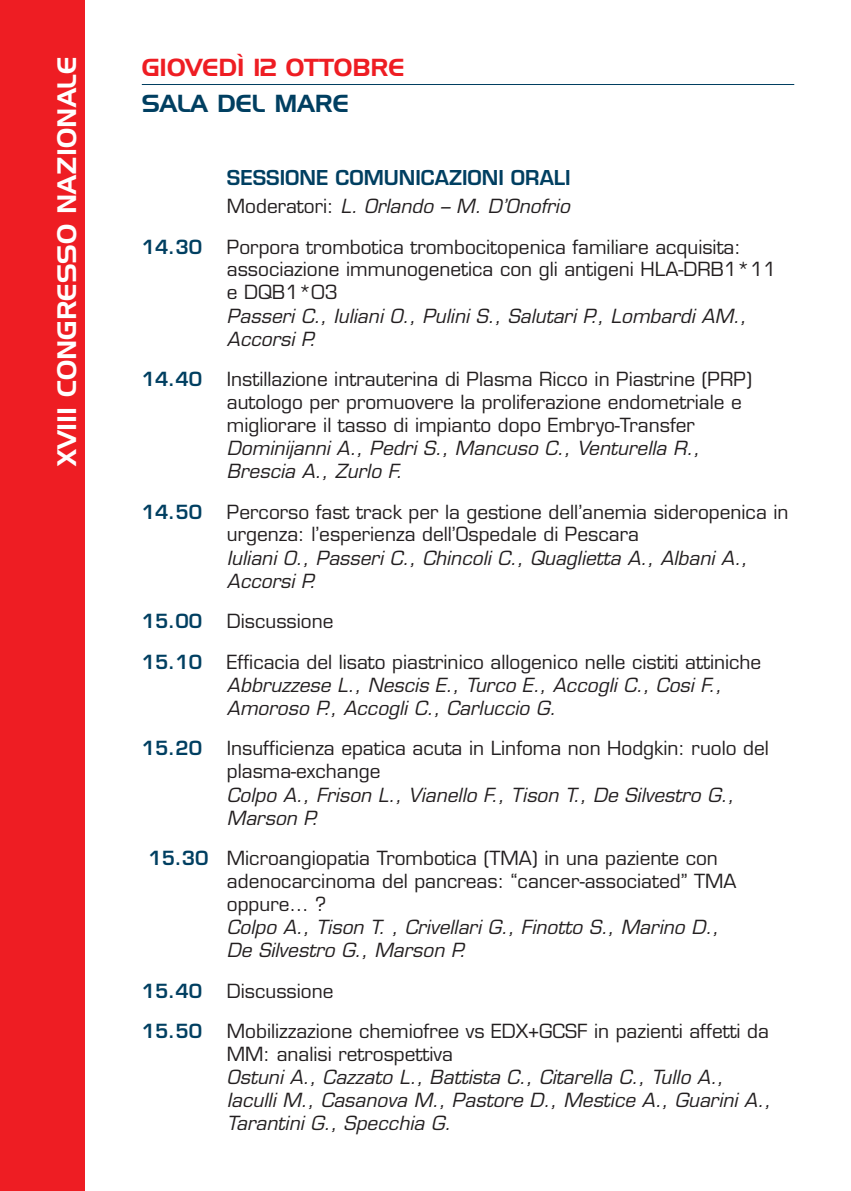
<style>
.page{position:relative;width:851px;height:1191px;background:#fff}
.page>*{position:absolute;margin:0;border:0;box-sizing:border-box;transform-origin:0 0}
.t1{font:26px "SS Handel Gothic";color:#fff}
.t2{font:24px "SS Handel Gothic";color:#ee1d23}
.t3{font:24px "SS Handel Gothic";color:#003f61}
.t4{font:600 20px "Eurostile";color:#003f61}
.t5{font:19px/22.8px "Eurostile";color:#231f20}
.t6{font:italic 19px/22.8px "Eurostile";letter-spacing:.005em;color:#231f20}
.t7{font:600 19px "Eurostile";color:#003f61}
.s1{font-style:normal}
.s2{font-weight:600;color:#003f61}
</style>
<div class="page">
<div style="left:0;top:0;width:85px;height:1191px;background:#ee1d23"></div>
<hr style="left:142px;top:84px;width:652px;height:1px;background:#003f61">
<h1 class="t1" style="left:57px;top:466px;width:411px;rotate:-90deg">XVIII CONGRESSO NAZIONALE</h1>
<p class="t2" style="left:142px;top:59px;width:264px">GIOVEDÌ 12 OTTOBRE</p>
<p class="t3" style="left:142px;top:95px;width:209px">SALA DEL MARE</p>
<p class="t4" style="left:227px;top:170px;width:345px">SESSIONE COMUNICAZIONI ORALI</p>
<p class="t6" style="left:227px;top:196px;width:344px"><span class="s1">Moderatori:</span> L. Orlando – M. D’Onofrio</p>
<p class="t7" style="left:142px;top:239px;width:62px">14.30</p>
<p class="t5" style="left:227px;top:237px;width:551px">Porpora trombotica trombocitopenica familiare acquisita: associazione immunogenetica con gli antigeni HLA-DRB1*11 e DQB1*03</p>
<p class="t6" style="left:227px;top:306px;width:521px">Passeri C., Iuliani O., Pulini S., Salutari P., Lombardi AM.,<br>Accorsi P.</p>
<p class="t7" style="left:142px;top:372px;width:62px">14.40</p>
<p class="t5" style="left:227px;top:370px;width:526px">Instillazione intrauterina di Plasma Ricco in Piastrine (PRP) autologo per promuovere la proliferazione endometriale e migliorare il tasso di impianto dopo Embryo-Transfer</p>
<p class="t6" style="left:227px;top:439px;width:474px">Dominijanni A., Pedri S., Mancuso C., Venturella R.,<br>Brescia A., Zurlo F.</p>
<p class="t7" style="left:142px;top:504px;width:62px">14.50</p>
<p class="t5" style="left:227px;top:502px;width:563px">Percorso fast track per la gestione dell’anemia sideropenica in urgenza: l’esperienza dell’Ospedale di Pescara</p>
<p class="t6" style="left:227px;top:548px;width:522px">Iuliani O., Passeri C., Chincoli C., Quaglietta A., Albani A.,<br>Accorsi P.</p>
<p class="t7" style="left:142px;top:614px;width:62px">15.00</p>
<p class="t5" style="left:227px;top:612px;width:108px">Discussione</p>
<p class="t7" style="left:142px;top:654px;width:62px">15.10</p>
<p class="t5" style="left:227px;top:652px;width:536px">Efficacia del lisato piastrinico allogenico nelle cistiti attiniche</p>
<p class="t6" style="left:227px;top:676px;width:496px">Abbruzzese L., Nescis E., Turco E., Accogli C., Cosi F.,<br>Amoroso P., Accogli C., Carluccio G.</p>
<p class="t7" style="left:142px;top:741px;width:62px">15.20</p>
<p class="t5" style="left:227px;top:739px;width:543px">Insufficienza epatica acuta in Linfoma non Hodgkin: ruolo del plasma-exchange</p>
<p class="t6" style="left:227px;top:785px;width:508px">Colpo A., Frison L., Vianello F., Tison T., De Silvestro G.,<br>Marson P.</p>
<p class="t5" style="left:227px;top:848px;width:511px;text-indent:-78px"><span class="s2">15.30</span> Microangiopatia Trombotica (TMA) in una paziente con adenocarcinoma del pancreas: “cancer-associated” TMA oppure… ?</p>
<p class="t6" style="left:227px;top:917px;width:493px">Colpo A., Tison T. , Crivellari G., Finotto S., Marino D.,<br>De Silvestro G., Marson P.</p>
<p class="t7" style="left:142px;top:983px;width:62px">15.40</p>
<p class="t5" style="left:227px;top:981px;width:108px">Discussione</p>
<p class="t7" style="left:142px;top:1023px;width:62px">15.50</p>
<p class="t5" style="left:227px;top:1021px;width:543px">Mobilizzazione chemiofree vs EDX+GCSF in pazienti affetti da<br>MM: analisi retrospettiva</p>
<p class="t6" style="left:227px;top:1068px;width:545px">Ostuni A., Cazzato L., Battista C., Citarella C., Tullo A.,<br>Iaculli M., Casanova M., Pastore D., Mestice A., Guarini A.,<br>Tarantini G., Specchia G.</p>
</div>
